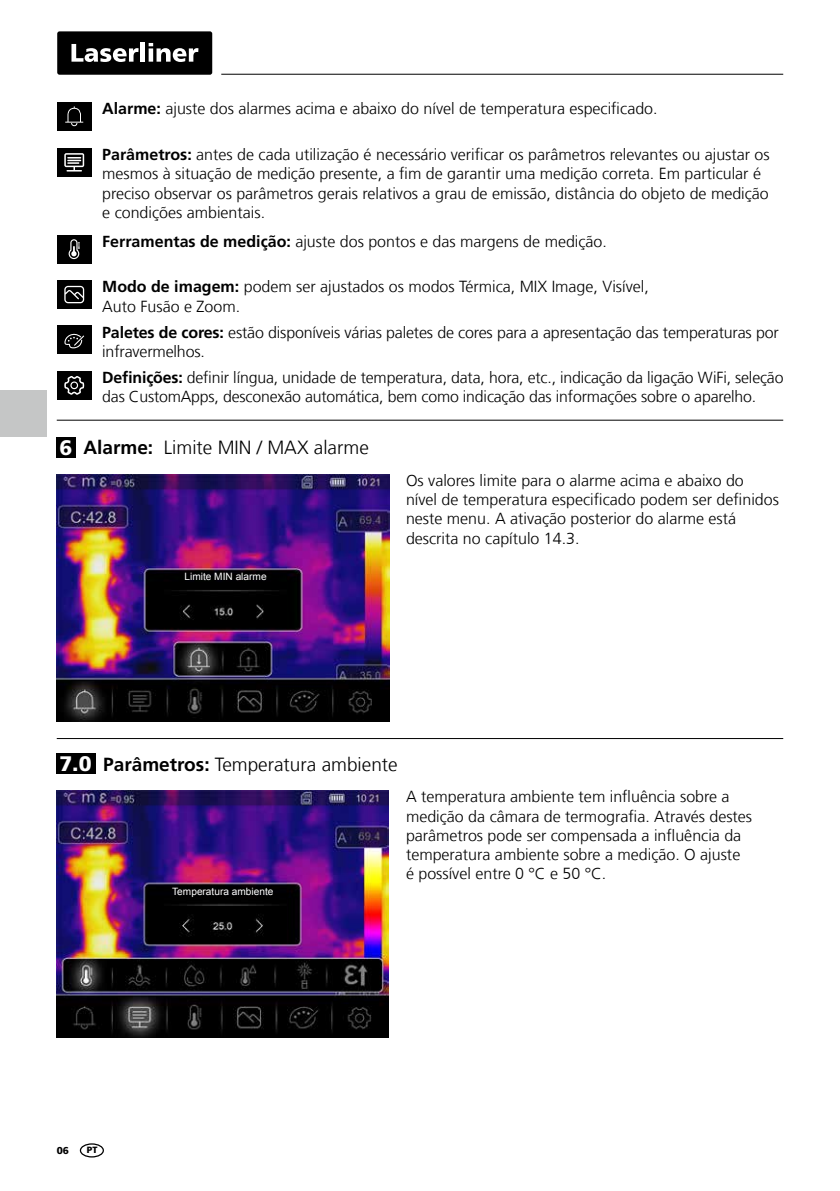
<style>
.page{position:relative;width:840px;height:1191px;background:#fff}
.page>*{position:absolute;margin:0;border:0;box-sizing:border-box;transform-origin:0 0}
.t1{font:300 19px "Frutiger LT Com";color:#000}
.t2{font:300 16px/19.2px "Frutiger LT Com";color:#000}
.t3{font:10.2px "Arial";color:#fff}
.t4{font:900 10px "Frutiger LT Com";color:#000}
.t5{font:900 9px "Frutiger LT Com";color:#000}
.s1{font-weight:700}
.s2{font-weight:900;font-size:21px;color:#fff}
</style>
<div class="page">
<hr style="left:221px;top:74px;width:561px;height:1px;background:#000">
<div style="left:57px;top:31px;width:155px;height:44px;background:#000;border-radius:2px"></div>
<svg style="left:71px;top:44px;width:67px;height:18px"></svg>
<hr style="left:141px;top:43px;width:4px;height:19px;background:#fff">
<svg style="left:148px;top:43px;width:50px;height:19px"></svg>
<hr style="left:57px;top:420px;width:725px;height:1px;background:#000">
<hr style="left:57px;top:738px;width:725px;height:1px;background:#000">
<div style="left:57px;top:437px;width:19px;height:20px;background:#000"></div>
<img style="left:57px;top:474px;width:332px;height:247px">
<div style="left:57px;top:753px;width:39px;height:21px;background:#000"></div>
<img style="left:57px;top:790px;width:332px;height:247px">
<div style="left:57px;top:371px;width:34px;height:28px;background:#000"></div>
<svg style="left:64px;top:376px;width:20px;height:19px"></svg>
<div style="left:57px;top:326px;width:34px;height:28px;background:#000"></div>
<svg style="left:64px;top:333px;width:20px;height:15px"></svg>
<div style="left:57px;top:280px;width:34px;height:29px;background:#000"></div>
<svg style="left:64px;top:286px;width:20px;height:17px"></svg>
<div style="left:57px;top:235px;width:34px;height:28px;background:#000"></div>
<svg style="left:69px;top:239px;width:11px;height:20px"></svg>
<div style="left:57px;top:148px;width:34px;height:28px;background:#000"></div>
<svg style="left:64px;top:153px;width:20px;height:18px"></svg>
<div style="left:57px;top:102px;width:34px;height:28px;background:#000"></div>
<svg style="left:65px;top:106px;width:18px;height:20px"></svg>
<div style="left:80px;top:1143px;width:24px;height:14px;border:1px solid #000;border-radius:50%"></div>
<div style="left:0;top:390px;width:46px;height:47px;background:#c5c6c6"></div>
<p class="t2" style="left:102px;top:99px;width:556px"><span class="s1">Alarme:</span> ajuste dos alarmes acima e abaixo do nível de temperatura especificado.</p>
<p class="t2" style="left:102px;top:145px;width:668px"><span class="s1">Parâmetros:</span> antes de cada utilização é necessário verificar os parâmetros relevantes ou ajustar os mesmos à situação de medição presente, a fim de garantir uma medição correta. Em particular é preciso observar os parâmetros gerais relativos a grau de emissão, distância do objeto de medição e condições ambientais.</p>
<p class="t2" style="left:102px;top:232px;width:506px"><span class="s1">Ferramentas de medição:</span> ajuste dos pontos e das margens de medição.</p>
<p class="t2" style="left:102px;top:277px;width:547px"><span class="s1">Modo de imagem:</span> podem ser ajustados os modos Térmica, MIX Image, Visível,<br>Auto Fusão e Zoom.</p>
<p class="t2" style="left:102px;top:323px;width:677px"><span class="s1">Paletes de cores:</span> estão disponíveis várias paletes de cores para a apresentação das temperaturas por infravermelhos.</p>
<p class="t2" style="left:102px;top:368px;width:682px"><span class="s1">Definições:</span> definir língua, unidade de temperatura, data, hora, etc., indicação da ligação WiFi, seleção das CustomApps, desconexão automática, bem como indicação das informações sobre o aparelho.</p>
<p class="t1" style="left:59px;top:437px;width:311px"><span class="s2">6</span> <span class="s1">Alarme:</span> Limite MIN / MAX alarme</p>
<p class="t3" style="left:184px;top:570px;width:84px">Limite MIN alarme</p>
<p class="t2" style="left:406px;top:471px;width:374px">Os valores limite para o alarme acima e abaixo do nível de temperatura especificado podem ser definidos neste menu. A ativação posterior do alarme está descrita no capítulo 14.3.</p>
<p class="t1" style="left:59px;top:753px;width:339px"><span class="s2">7.0</span> <span class="s1">Parâmetros:</span> Temperatura ambiente</p>
<p class="t3" style="left:172px;top:884px;width:103px">Temperatura ambiente</p>
<p class="t2" style="left:406px;top:787px;width:347px">A temperatura ambiente tem influência sobre a medição da câmara de termografia. Através destes parâmetros pode ser compensada a influência da temperatura ambiente sobre a medição. O ajuste é possível entre 0 °C e 50 °C.</p>
<p class="t4" style="left:57px;top:1144px;width:14px">06</p>
<p class="t5" style="left:87px;top:1144px;width:12px">PT</p>
</div>
